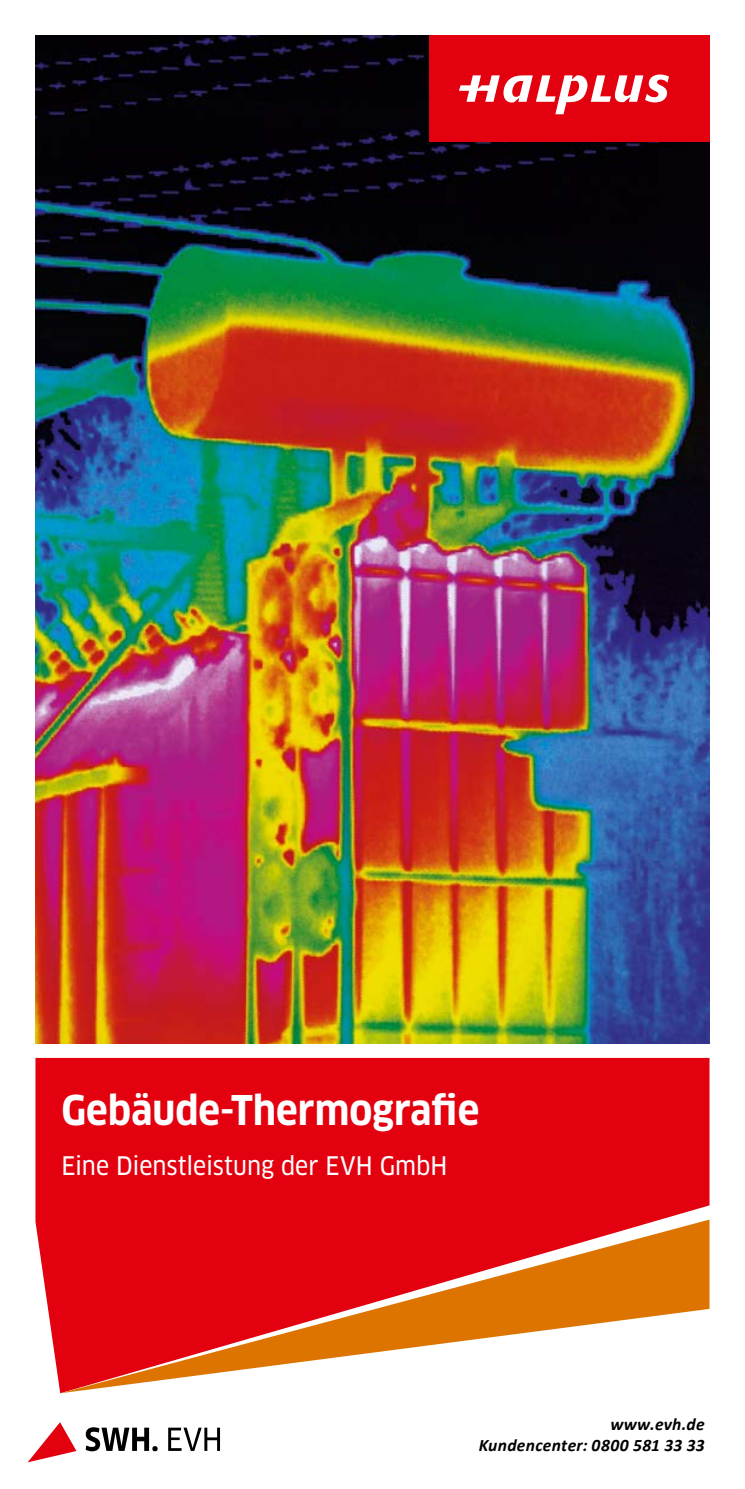
<style>
.page{position:relative;width:745px;height:1489px;background:#fff}
.page>*{position:absolute;margin:0;border:0;box-sizing:border-box;transform-origin:0 0}
.t1{font:700 condensed 40px "Clan OT";color:#fff}
.t2{font:25px "Clan OT Narrow News";color:#fff}
.t3{font:italic 700 17.5px/21px "Calibri";letter-spacing:.015em;color:#000;text-align:right}
</style>
<div class="page">
<div style="left:35px;top:1057px;width:674px;height:335px;background:#e3000f"></div>
<img style="left:35px;top:35px;width:674px;height:1008px">
<svg style="left:60px;top:1219px;width:649px;height:174px"></svg>
<svg style="left:28px;top:1422px;width:48px;height:40px"></svg>
<svg style="left:86px;top:1427px;width:71px;height:24px"></svg>
<svg style="left:168px;top:1427px;width:52px;height:23px"></svg>
<div style="left:428px;top:35px;width:281px;height:107px;background:#e3000f"></div>
<svg style="left:459px;top:75px;width:209px;height:39px"></svg>
<h1 class="t1" style="left:61px;top:1087px;width:419px">Gebäude-Thermografie</h1>
<h2 class="t2" style="left:61px;top:1151px;width:387px">Eine Dienstleistung der EVH GmbH</h2>
<p class="t3" style="left:478px;top:1413px;width:227px">www.evh.de<br>Kundencenter: 0800 581 33 33</p>
</div>
